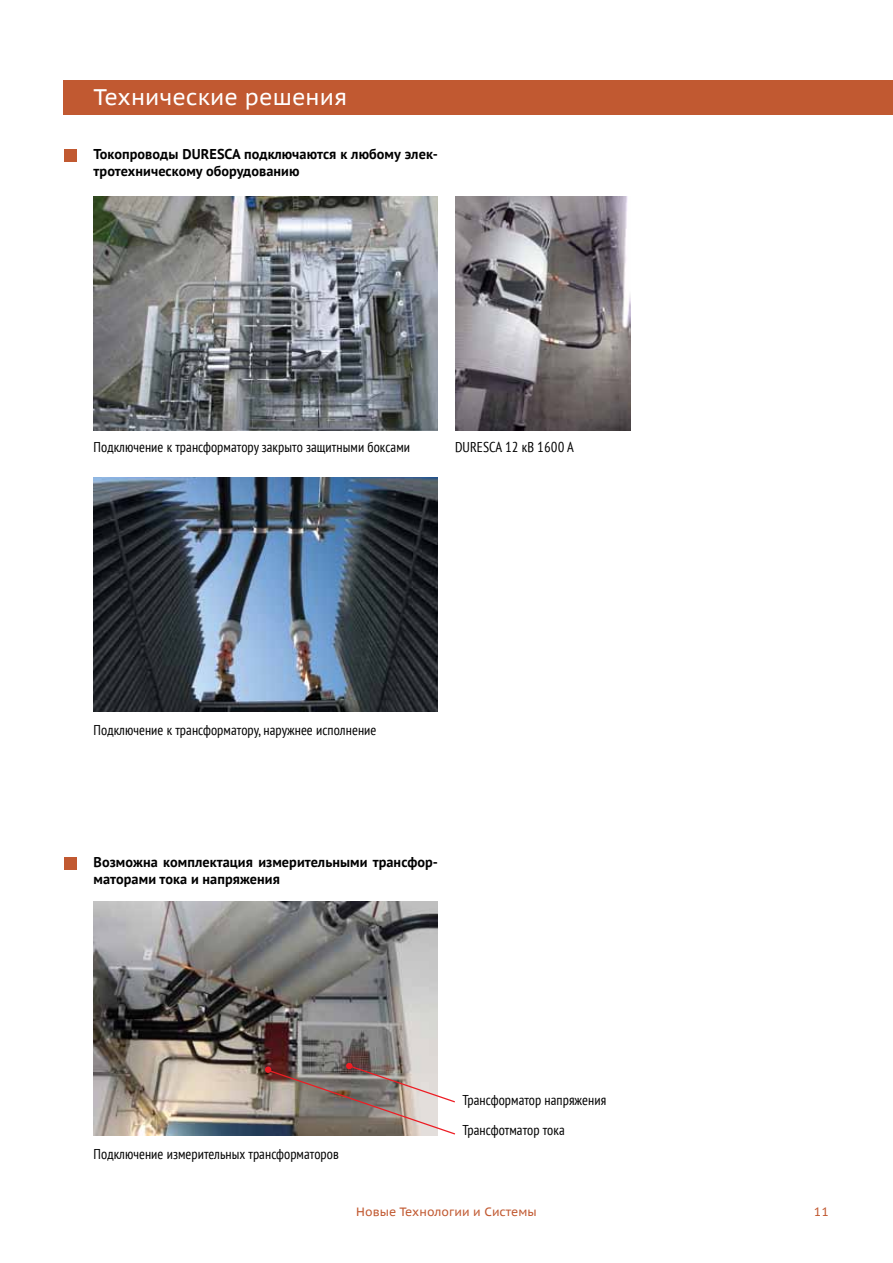
<style>
.page{position:relative;width:893px;height:1263px;background:#fff}
.page>*{position:absolute;margin:0;border:0;box-sizing:border-box;transform-origin:0 0}
.t1{font:22.5px "PT Sans Caption";letter-spacing:.005em;color:#fff}
.t2{font:condensed 14.25px "PT Sans";letter-spacing:.005em;color:#000}
.t3{font:700 14.25px/17.1px "PT Sans";letter-spacing:.005em;color:#000}
.t4{font:12px "PT Sans Caption";letter-spacing:.005em;color:#c15931}
</style>
<div class="page">
<div style="left:64px;top:81px;width:829px;height:34px;background:#c15931"></div>
<img style="left:94px;top:478px;width:344px;height:233px">
<img style="left:94px;top:196px;width:344px;height:234px">
<img style="left:455px;top:196px;width:176px;height:234px">
<img style="left:94px;top:902px;width:344px;height:234px">
<img style="left:266px;top:1063px;width:190px;height:72px">
<div style="left:265px;top:1066px;width:6px;height:7px;background:#ed1d24;border-radius:50%"></div>
<div style="left:64px;top:149px;width:13px;height:13px;background:#c15931"></div>
<div style="left:64px;top:857px;width:13px;height:13px;background:#c15931"></div>
<h1 class="t1" style="left:94px;top:82px;width:255px">Технические решения</h1>
<p class="t3" style="left:94px;top:145px;width:346px">Токопроводы DURESCA подключаются к любому элек&shy;тротехническому оборудованию</p>
<p class="t2" style="left:94px;top:438px;width:318px">Подключение к трансформатору закрыто защитными боксами</p>
<p class="t2" style="left:455px;top:438px;width:121px">DURESCA 12 кВ 1600 А</p>
<p class="t2" style="left:94px;top:721px;width:284px">Подключение к трансформатору, наружнее исполнение</p>
<p class="t3" style="left:94px;top:853px;width:346px">Возможна комплектация измерительными трансфор&shy;маторами тока и напряжения</p>
<p class="t2" style="left:94px;top:1145px;width:247px">Подключение измерительных трансформаторов</p>
<p class="t2" style="left:462px;top:1091px;width:145px">Трансформатор напряжения</p>
<p class="t2" style="left:462px;top:1121px;width:104px">Трансфотматор тока</p>
<p class="t4" style="left:356px;top:1204px;width:182px">Новые Технологии и Системы</p>
<p class="t4" style="left:814px;top:1204px;width:17px">11</p>
</div>
